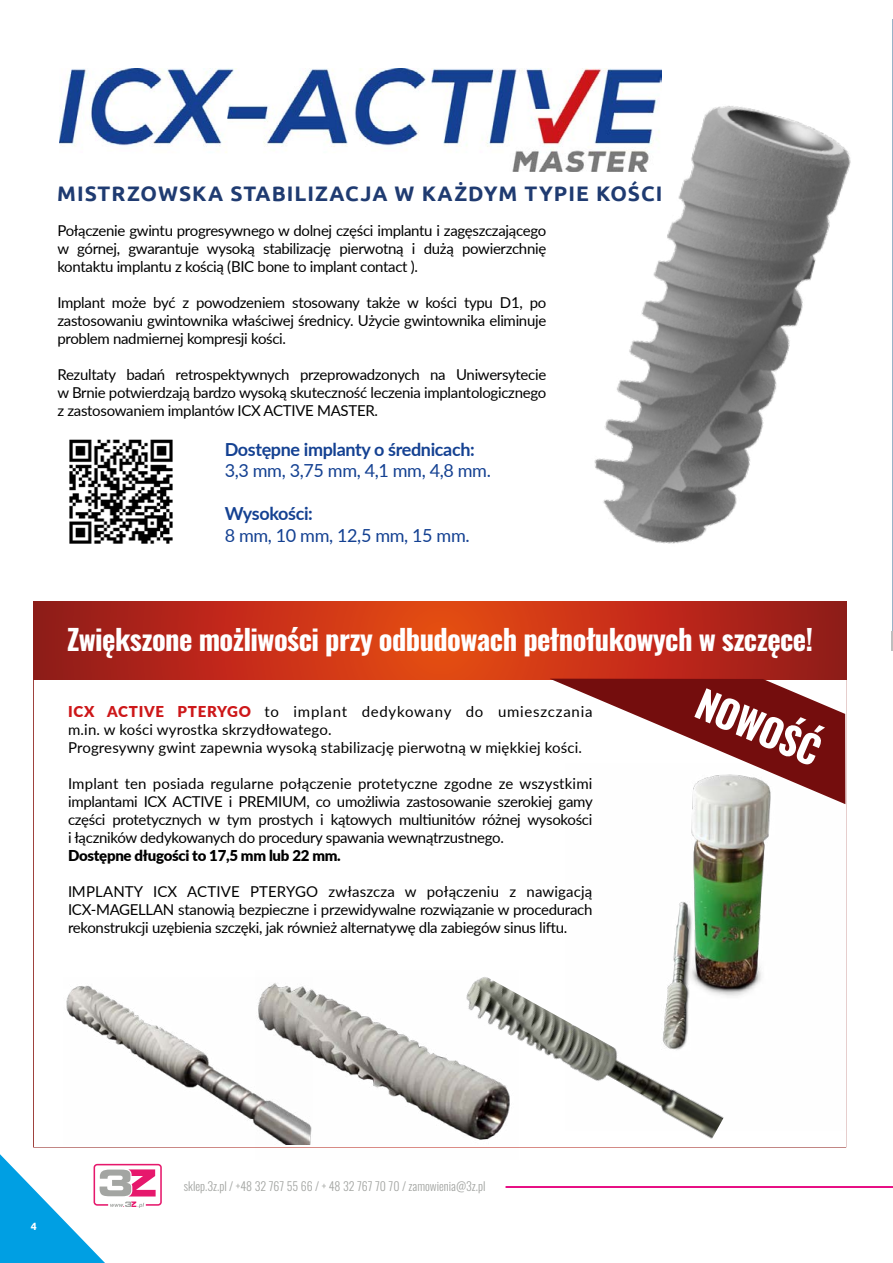
<style>
.page{position:relative;width:893px;height:1263px;background:#fff}
.page>*{position:absolute;margin:0;border:0;box-sizing:border-box;transform-origin:0 0}
.t1{font:700 38.4px "Oswald";color:#fff}
.t2{font:700 28.5px "Oswald";letter-spacing:-.02em;color:#fff}
.t3{font:700 21px "Ubuntu";letter-spacing:.05em;color:#1f3b71}
.t4{font:18px "Lato";letter-spacing:-.02em;color:#144192}
.t5{font:700 18px "Lato";letter-spacing:-.02em;color:#144192}
.t6{font:15px/18px "Lato";letter-spacing:-.02em;color:#000;text-align:justify}
.t7{font:15px/18px "Lato";letter-spacing:.01em;color:#000}
.t8{font:900 15px "Lato";letter-spacing:-.02em;color:#000}
.t9{font:300 12px "Oswald";color:#a3a5a2}
.t10{font:700 10.5px "Ubuntu";color:#fff}
.s1{font-weight:900;color:#cd1719}
</style>
<div class="page">
<hr style="left:506px;top:1186px;width:387px;height:2px;background:#e6007d">
<svg style="left:0;top:1147px;width:162px;height:116px"></svg>
<div style="left:33px;top:671px;width:813px;height:476px;background:#fff;border:2px solid #fff"></div>
<img style="left:60px;top:69px;width:501px;height:103px">
<img style="left:69px;top:439px;width:104px;height:105px">
<img style="left:561px;top:68px;width:290px;height:476px">
<svg style="left:34px;top:602px;width:812px;height:77px;background:#be2e17"></svg>
<img style="left:64px;top:985px;width:191px;height:160px">
<img style="left:255px;top:983px;width:202px;height:165px">
<img style="left:457px;top:977px;width:271px;height:171px">
<hr style="left:892px;top:19px;width:1px;height:614px;background:#084678">
<svg style="left:892px;top:631px;width:1px;height:19px"></svg>
<img style="left:565px;top:990px;width:280px;height:140px">
<svg style="left:550px;top:679px;width:297px;height:311px"></svg>
<h3 class="t3" style="left:57px;top:181px;width:607px">MISTRZOWSKA STABILIZACJA W KAŻDYM TYPIE KOŚCI</h3>
<p class="t6" style="left:57px;top:221px;width:490px">Połączenie gwintu progresywnego w dolnej części implantu i zagęszczającego w górnej, gwarantuje wysoką stabilizację pierwotną i dużą powierzchnię kontaktu implantu z kością (BIC bone to implant contact ).</p>
<p class="t6" style="left:57px;top:293px;width:490px">Implant może być z powodzeniem stosowany także w kości typu D1, po zastosowaniu gwintownika właściwej średnicy. Użycie gwintownika eliminuje problem nadmiernej kompresji kości.</p>
<p class="t6" style="left:57px;top:365px;width:490px">Rezultaty badań retrospektywnych przeprowadzonych na Uniwersytecie w Brnie potwierdzają bardzo wysoką skuteczność leczenia implantologicznego z zastosowaniem implantów ICX ACTIVE MASTER.</p>
<p class="t5" style="left:225px;top:436px;width:252px">Dostępne implanty o średnicach:</p>
<p class="t4" style="left:225px;top:458px;width:268px">3,3 mm, 3,75 mm, 4,1 mm, 4,8 mm.</p>
<p class="t5" style="left:225px;top:501px;width:90px">Wysokości:</p>
<p class="t4" style="left:225px;top:523px;width:247px">8 mm, 10 mm, 12,5 mm, 15 mm.</p>
<h2 class="t2" style="left:67px;top:624px;width:747px">Zwiększone możliwości przy odbudowach pełnołukowych w szczęce!</h2>
<h1 class="t1" style="left:706px;top:683px;width:132px;rotate:23deg">NOWOŚĆ</h1>
<p class="t7" style="left:68px;top:702px;width:526px"><span class="s1">ICX ACTIVE PTERYGO</span> to implant dedykowany do umieszczania m.in. w kości wyrostka skrzydłowatego.<br>Progresywny gwint zapewnia wysoką stabilizację pierwotną w miękkiej kości.</p>
<p class="t6" style="left:68px;top:774px;width:526px">Implant ten posiada regularne połączenie protetyczne zgodne ze wszystkimi implantami ICX ACTIVE i PREMIUM, co umożliwia zastosowanie szerokiej gamy części protetycznych w tym prostych i kątowych multiunitów różnej wysokości i łączników dedykowanych do procedury spawania wewnątrzustnego.</p>
<p class="t8" style="left:68px;top:844px;width:274px">Dostępne długości to 17,5 mm lub 22 mm.</p>
<p class="t6" style="left:68px;top:882px;width:526px">IMPLANTY ICX ACTIVE PTERYGO zwłaszcza w połączeniu z nawigacją ICX-MAGELLAN stanowią bezpieczne i przewidywalne rozwiązanie w procedurach rekonstrukcji uzębienia szczęki, jak również alternatywę dla zabiegów sinus liftu.</p>
<p class="t10" style="left:31px;top:1220px;width:7px">4</p>
<p class="t9" style="left:184px;top:1176px;width:303px">sklep.3z.pl / +48 32 767 55 66 / + 48 32 767 70 70 / zamowienia@3z.pl</p>
</div>
